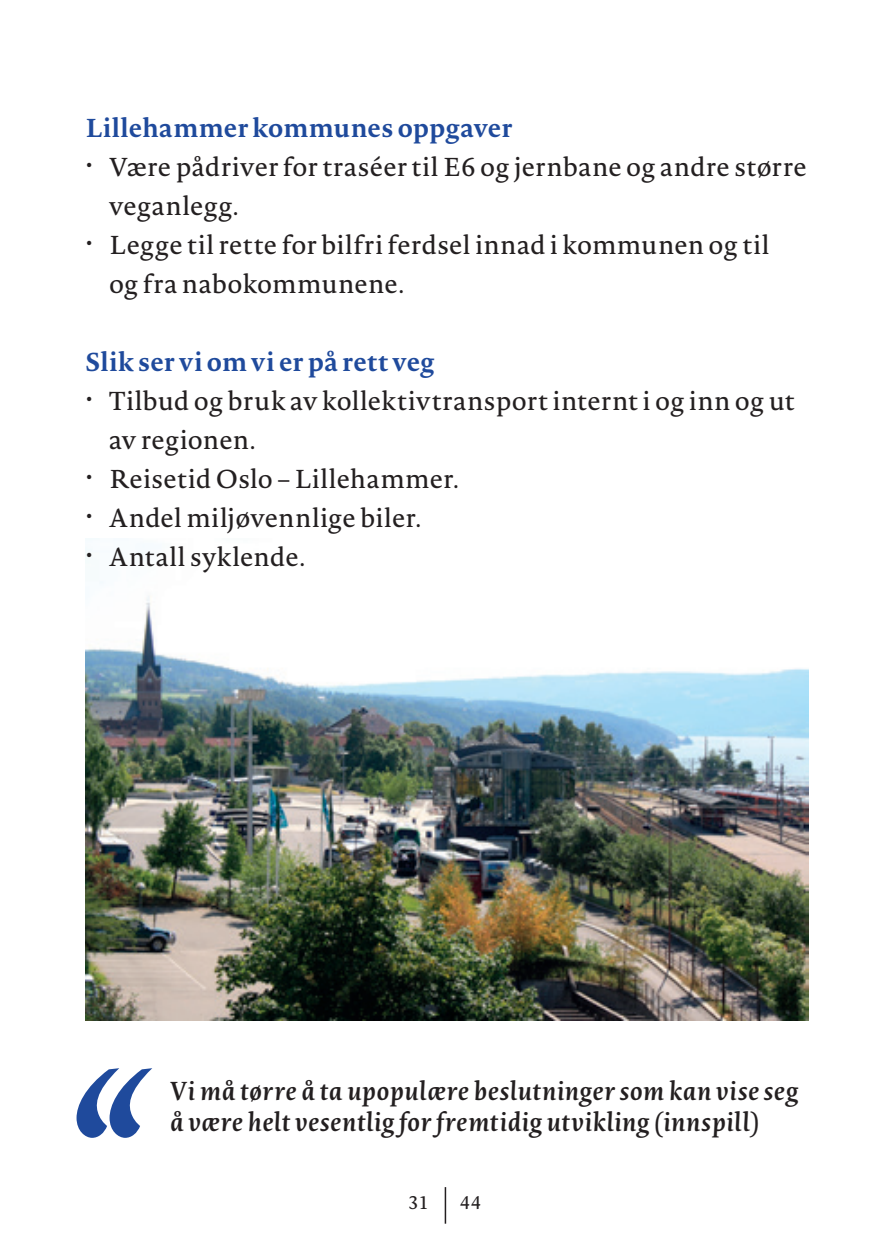
<style>
.page{position:relative;width:893px;height:1259px;background:#fff}
.page>*{position:absolute;margin:0;border:0;box-sizing:border-box;transform-origin:0 0}
.t1{font:25.5px "Novel Pro";letter-spacing:.01em;color:#231f20}
.t2{font:italic 600 25.5px/30.6px "Novel Pro";letter-spacing:.015em;color:#231f20;scale:1.04 1}
.t3{font:700 25.5px "Novel Pro";letter-spacing:.005em;color:#1f4a9c}
.t4{font:18px "Novel Pro";color:#231f20}
.s1{font-size:36px}
</style>
<div class="page">
<hr style="left:445px;top:1187px;width:1px;height:36px;background:#231f20">
<img style="left:85px;top:538px;width:724px;height:482px">
<svg style="left:77px;top:1068px;width:75px;height:69px"></svg>
<p class="t3" style="left:85px;top:108px;width:429px">Lillehammer kommunes oppgaver</p>
<p class="t1" style="left:85px;top:147px;width:723px"><span class="s1">·</span> Være pådriver for traséer til E6 og jernbane og andre større</p>
<p class="t1" style="left:109px;top:186px;width:131px">veganlegg.</p>
<p class="t1" style="left:85px;top:225px;width:686px"><span class="s1">·</span> Legge til rette for bilfri ferdsel innad i kommunen og til</p>
<p class="t1" style="left:109px;top:264px;width:297px">og fra nabokommunene.</p>
<p class="t3" style="left:85px;top:342px;width:351px">Slik ser vi om vi er på rett veg</p>
<p class="t1" style="left:85px;top:381px;width:711px"><span class="s1">·</span> Tilbud og bruk av kollektivtransport internt i og inn og ut</p>
<p class="t1" style="left:109px;top:420px;width:148px">av regionen.</p>
<p class="t1" style="left:85px;top:459px;width:375px"><span class="s1">·</span> Reisetid Oslo – Lillehammer.</p>
<p class="t1" style="left:85px;top:498px;width:338px"><span class="s1">·</span> Andel miljøvennlige biler.</p>
<p class="t1" style="left:85px;top:537px;width:222px"><span class="s1">·</span> Antall syklende.</p>
<p class="t2" style="left:170px;top:1074px;width:606px">Vi må tørre å ta upopulære beslutninger som kan vise seg å være helt vesentlig for fremtidig utvikling (innspill)</p>
<p class="t4" style="left:409px;top:1189px;width:21px">31</p>
<p class="t4" style="left:460px;top:1189px;width:23px">44</p>
</div>
